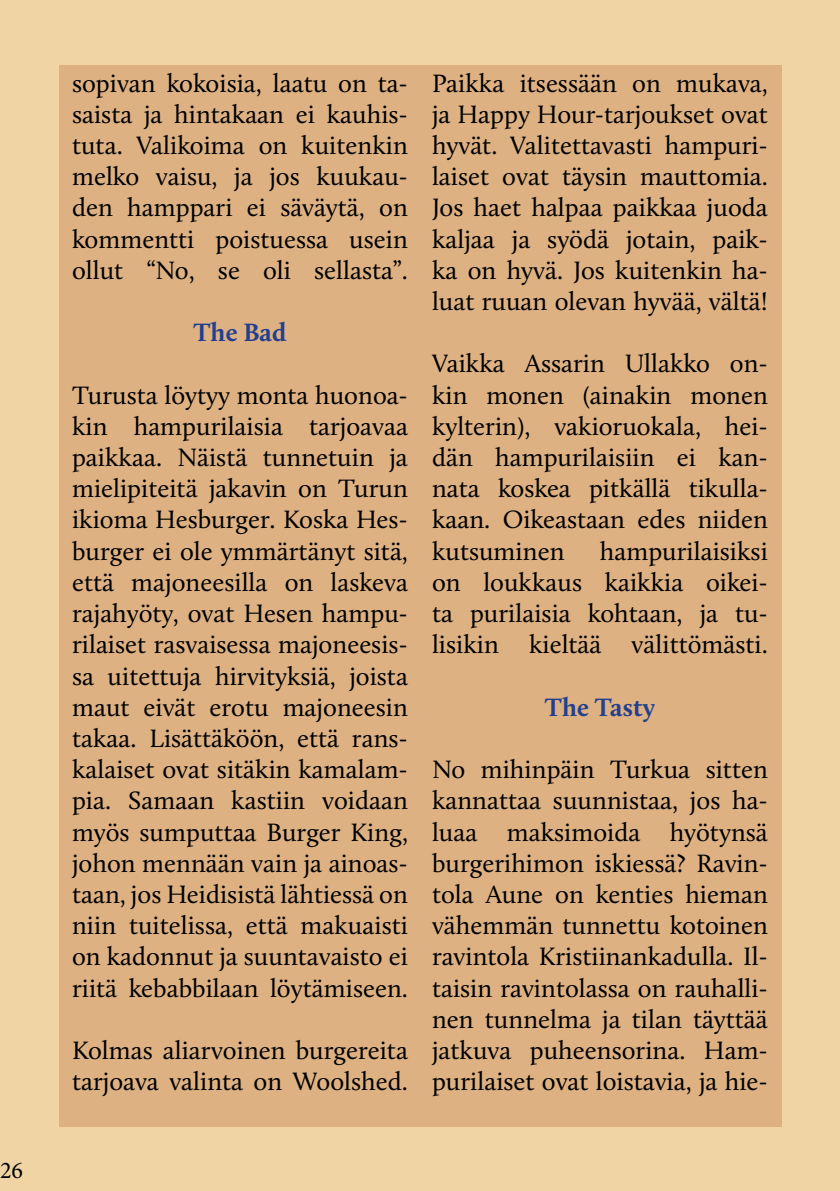
<style>
.page{position:relative;width:840px;height:1191px;background:#fff}
.page>*{position:absolute;margin:0;border:0;box-sizing:border-box;transform-origin:0 0}
.t1{font:26px/31.2px "Calluna";color:#000;text-align:justify}
.t2{font:700 26px "Calluna";color:#23408e}
.t3{font:24px "Minion Pro";color:#000}
</style>
<div class="page">
<div style="left:0;top:0;width:839px;height:1191px;background:#f0d4a4"></div>
<div style="left:59px;top:65px;width:721px;height:1061px;background:#deb183"></div>
<p class="t3" style="left:0;top:1154px;width:25px">26</p>
<p class="t1" style="left:72px;top:67px;width:337px">sopivan kokoisia, laatu on ta&shy;saista ja hintakaan ei kauhis&shy;tuta. Valikoima on kuitenkin melko vaisu, ja jos kuukau&shy;den hamppari ei säväytä, on kommentti poistuessa usein ollut “No, se oli sellasta”.</p>
<p class="t2" style="left:193px;top:316px;width:95px">The Bad</p>
<p class="t1" style="left:72px;top:379px;width:337px">Turusta löytyy monta huonoa&shy;kin hampurilaisia tarjoavaa paikkaa. Näistä tunnetuin ja mielipiteitä jakavin on Turun ikioma Hesburger. Koska Hes&shy;burger ei ole ymmärtänyt sitä, että majoneesilla on laskeva rajahyöty, ovat Hesen hampu&shy;rilaiset rasvaisessa majoneesis&shy;sa uitettuja hirvityksiä, joista maut eivät erotu majoneesin takaa. Lisättäköön, että rans&shy;kalaiset ovat sitäkin kamalam&shy;pia. Samaan kastiin voidaan myös sumputtaa Burger King, johon mennään vain ja ainoas&shy;taan, jos Heidisistä lähtiessä on niin tuitelissa, että makuaisti on kadonnut ja suuntavaisto ei riitä kebabbilaan löytämiseen.</p>
<p class="t1" style="left:72px;top:1034px;width:337px">Kolmas aliarvoinen burgereita tarjoava valinta on Woolshed.</p>
<p class="t1" style="left:432px;top:67px;width:337px">Paikka itsessään on mukava, ja Happy Hour-tarjoukset ovat hyvät. Valitettavasti hampuri&shy;laiset ovat täysin mauttomia.<br>Jos haet halpaa paikkaa juoda kaljaa ja syödä jotain, paik&shy;ka on hyvä. Jos kuitenkin ha&shy;luat ruuan olevan hyvää, vältä!</p>
<p class="t1" style="left:432px;top:348px;width:337px">Vaikka Assarin Ullakko on&shy;kin monen (ainakin monen kylterin), vakioruokala, hei&shy;dän hampurilaisiin ei kan&shy;nata koskea pitkällä tikulla&shy;kaan. Oikeastaan edes niiden kutsuminen</p>
<p class="t1" style="left:432px;top:535px;width:337px;text-indent:168px">hampurilaisiksi on loukkaus kaikkia oikei&shy;ta purilaisia kohtaan, ja tu&shy;lisikin kieltää välittömästi.</p>
<p class="t2" style="left:544px;top:691px;width:111px">The Tasty</p>
<p class="t1" style="left:432px;top:753px;width:337px">No mihinpäin Turkua sitten kannattaa suunnistaa, jos ha&shy;luaa maksimoida hyötynsä burgerihimon iskiessä? Ravin&shy;tola Aune on kenties hieman vähemmän tunnettu kotoinen ravintola Kristiinankadulla. Il&shy;taisin ravintolassa on rauhalli&shy;nen tunnelma ja tilan täyttää jatkuva puheensorina. Ham&shy;purilaiset ovat loistavia, ja hie-</p>
</div>
